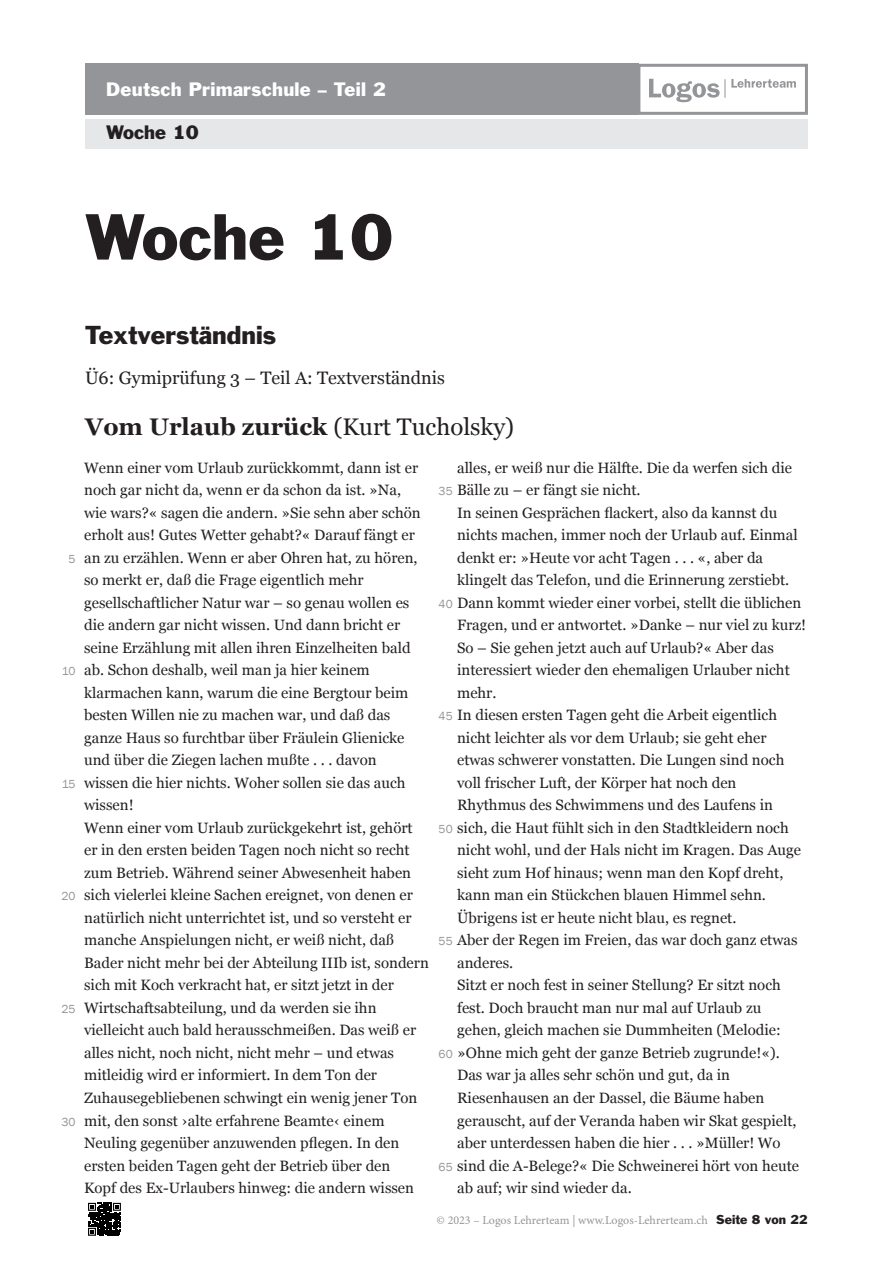
<style>
.page{position:relative;width:893px;height:1263px;background:#fff}
.page>*{position:absolute;margin:0;border:0;box-sizing:border-box;transform-origin:0 0}
.t1{font:60px "Franklin Gothic Std";color:#231f20}
.t2{font:700 24px "Georgia";color:#231f20}
.t3{font:24px "Franklin Gothic Std";color:#231f20}
.t4{font:18px "Georgia";color:#231f20}
.t5{font:18px "Franklin Gothic Std";letter-spacing:.015em;color:#fff}
.t6{font:18px "Franklin Gothic Std";color:#231f20}
.t7{font:15px/22.5px "Georgia";color:#231f20}
.t8{font:12px "Minion Pro";color:#939598}
.t9{font:12px "Franklin Gothic";color:#939598}
.s1{font-weight:400}
.s2{font-family:"Franklin Gothic Std";color:#231f20}
</style>
<div class="page">
<svg style="left:88px;top:1202px;width:33px;height:1px"></svg>
<svg style="left:88px;top:1203px;width:33px;height:33px"></svg>
<div style="left:85px;top:119px;width:723px;height:30px;background:#e6e7e9"></div>
<div style="left:85px;top:64px;width:554px;height:51px;background:#939598"></div>
<svg style="left:649px;top:79px;width:147px;height:23px"></svg>
<div style="left:637px;top:64px;width:171px;height:51px;border:3px solid #939598"></div>
<p class="t5" style="left:106px;top:82px;width:281px">Deutsch Primarschule – Teil 2</p>
<p class="t6" style="left:106px;top:126px;width:94px">Woche 10</p>
<h1 class="t1" style="left:85px;top:214px;width:310px">Woche 10</h1>
<h2 class="t3" style="left:85px;top:326px;width:193px">Textverständnis</h2>
<p class="t4" style="left:85px;top:371px;width:361px">Ü6: Gymiprüfung 3 – Teil A: Textverständnis</p>
<p class="t9" style="left:69px;top:554px;width:9px">5</p>
<p class="t9" style="left:62px;top:667px;width:15px">10</p>
<p class="t9" style="left:62px;top:779px;width:15px">15</p>
<p class="t9" style="left:62px;top:892px;width:16px">20</p>
<p class="t9" style="left:62px;top:1004px;width:16px">25</p>
<p class="t9" style="left:62px;top:1117px;width:16px">30</p>
<h2 class="t2" style="left:85px;top:417px;width:431px">Vom Urlaub zurück <span class="s1">(Kurt Tucholsky)</span></h2>
<p class="t7" style="left:457px;top:458px;width:351px">alles, er weiß nur die Hälfte. Die da werfen sich die Bälle zu – er fängt sie nicht.<br>In seinen Gesprächen flackert, also da kannst du nichts machen, immer noch der Urlaub auf. Einmal denkt er: »Heute vor acht Tagen . . . «, aber da klingelt das Telefon, und die Erinnerung zerstiebt.<br>Dann kommt wieder einer vorbei, stellt die üblichen Fragen, und er antwortet. »Danke – nur viel zu kurz!<br>So – Sie gehen jetzt auch auf Urlaub?« Aber das interessiert wieder den ehemaligen Urlauber nicht mehr.<br>In diesen ersten Tagen geht die Arbeit eigentlich nicht leichter als vor dem Urlaub; sie geht eher etwas schwerer vonstatten. Die Lungen sind noch voll frischer Luft, der Körper hat noch den Rhythmus des Schwimmens und des Laufens in sich, die Haut fühlt sich in den Stadtkleidern noch nicht wohl, und der Hals nicht im Kragen. Das Auge sieht zum Hof hinaus; wenn man den Kopf dreht, kann man ein Stückchen blauen Himmel sehn.<br>Übrigens ist er heute nicht blau, es regnet.<br>Aber der Regen im Freien, das war doch ganz etwas anderes.<br>Sitzt er noch fest in seiner Stellung? Er sitzt noch fest. Doch braucht man nur mal auf Urlaub zu gehen, gleich machen sie Dummheiten (Melodie: »Ohne mich geht der ganze Betrieb zugrunde!«).<br>Das war ja alles sehr schön und gut, da in Riesenhausen an der Dassel, die Bäume haben gerauscht, auf der Veranda haben wir Skat gespielt, aber unterdessen haben die hier . . . »Müller! Wo sind die A-Belege?« Die Schweinerei hört von heute ab auf; wir sind wieder da.</p>
<p class="t7" style="left:84px;top:458px;width:346px">Wenn einer vom Urlaub zurückkommt, dann ist er noch gar nicht da, wenn er da schon da ist. »Na,<br>wie wars?« sagen die andern. »Sie sehn aber schön erholt aus! Gutes Wetter gehabt?« Darauf fängt er an zu erzählen. Wenn er aber Ohren hat, zu hören, so merkt er, daß die Frage eigentlich mehr gesellschaftlicher Natur war – so genau wollen es die andern gar nicht wissen. Und dann bricht er seine Erzählung mit allen ihren Einzelheiten bald ab. Schon deshalb, weil man ja hier keinem klarmachen kann, warum die eine Bergtour beim besten Willen nie zu machen war, und daß das ganze Haus so furchtbar über Fräulein Glienicke und über die Ziegen lachen mußte . . . davon<br>wissen die hier nichts. Woher sollen sie das auch wissen!<br>Wenn einer vom Urlaub zurückgekehrt ist, gehört er in den ersten beiden Tagen noch nicht so recht zum Betrieb. Während seiner Abwesenheit haben sich vielerlei kleine Sachen ereignet, von denen er natürlich nicht unterrichtet ist, und so versteht er manche Anspielungen nicht, er weiß nicht, daß Bader nicht mehr bei der Abteilung IIIb ist, sondern sich mit Koch verkracht hat, er sitzt jetzt in der Wirtschaftsabteilung, und da werden sie ihn vielleicht auch bald herausschmeißen. Das weiß er alles nicht, noch nicht, nicht mehr – und etwas mitleidig wird er informiert. In dem Ton der Zuhausegebliebenen schwingt ein wenig jener Ton mit, den sonst ›alte erfahrene Beamte‹ einem Neuling gegenüber anzuwenden pflegen. In den ersten beiden Tagen geht der Betrieb über den<br>Kopf des Ex-Urlaubers hinweg: die andern wissen</p>
<p class="t9" style="left:439px;top:487px;width:16px">35</p>
<p class="t9" style="left:439px;top:599px;width:16px">40</p>
<p class="t9" style="left:439px;top:712px;width:16px">45</p>
<p class="t9" style="left:439px;top:824px;width:16px">50</p>
<p class="t9" style="left:439px;top:937px;width:16px">55</p>
<p class="t9" style="left:439px;top:1049px;width:16px">60</p>
<p class="t9" style="left:439px;top:1162px;width:16px">65</p>
<p class="t8" style="left:437px;top:1215px;width:373px">© 2023 – Logos Lehrerteam | www.Logos-Lehrerteam.ch <span class="s2">Seite 8 von 22</span></p>
</div>
